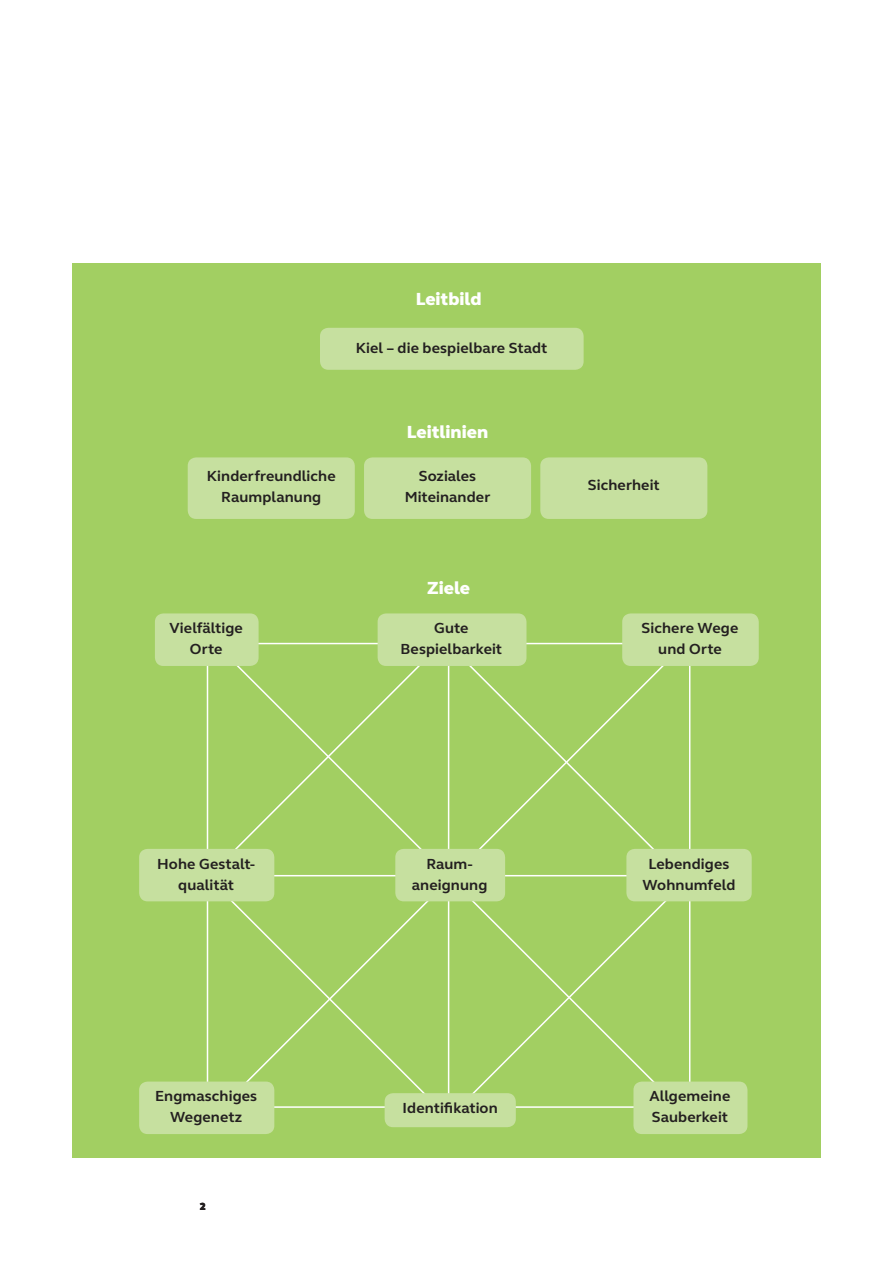
<style>
.page{position:relative;width:893px;height:1263px;background:#fff}
.page>*{position:absolute;margin:0;border:0;box-sizing:border-box;transform-origin:0 0}
.t1{font:800 18px "FS Elliot Pro";color:#fff}
.t2{font:700 15px/21px "FS Elliot Pro";letter-spacing:.005em;color:#231f20;text-align:center}
.t3{font:800 13.5px "FS Elliot Pro";color:#231f20}
</style>
<div class="page">
<div style="left:72px;top:263px;width:749px;height:895px;background:#a2cf62"></div>
<div style="left:188px;top:457px;width:167px;height:62px;background:#c6e09f;border-radius:9px"></div>
<div style="left:364px;top:457px;width:167px;height:62px;background:#c6e09f;border-radius:9px"></div>
<div style="left:320px;top:328px;width:264px;height:42px;background:#c6e09f;border-radius:9px"></div>
<div style="left:540px;top:457px;width:167px;height:62px;background:#c6e09f;border-radius:9px"></div>
<svg style="left:205px;top:901px;width:180px;height:215px"></svg>
<svg style="left:228px;top:639px;width:462px;height:461px"></svg>
<svg style="left:206px;top:638px;width:241px;height:242px"></svg>
<svg style="left:450px;top:874px;width:242px;height:234px"></svg>
<div style="left:155px;top:613px;width:104px;height:53px;background:#c6e09f;border-radius:9px"></div>
<div style="left:139px;top:849px;width:135px;height:52px;background:#c6e09f;border-radius:9px"></div>
<div style="left:626px;top:849px;width:126px;height:52px;background:#c6e09f;border-radius:9px"></div>
<div style="left:395px;top:849px;width:110px;height:52px;background:#c6e09f;border-radius:9px"></div>
<div style="left:385px;top:1093px;width:131px;height:34px;background:#c6e09f;border-radius:9px"></div>
<div style="left:622px;top:613px;width:137px;height:53px;background:#c6e09f;border-radius:9px"></div>
<div style="left:139px;top:1081px;width:135px;height:53px;background:#c6e09f;border-radius:9px"></div>
<div style="left:633px;top:1081px;width:114px;height:53px;background:#c6e09f;border-radius:9px"></div>
<div style="left:378px;top:613px;width:148px;height:53px;background:#c6e09f;border-radius:9px"></div>
<p class="t1" style="left:416px;top:287px;width:67px">Leitbild</p>
<p class="t2" style="left:356px;top:337px;width:193px">Kiel – die bespielbare Stadt</p>
<p class="t1" style="left:407px;top:420px;width:83px">Leitlinien</p>
<p class="t2" style="left:207px;top:466px;width:130px">Kinderfreundliche<br>Raumplanung</p>
<p class="t2" style="left:405px;top:466px;width:87px">Soziales<br>Miteinander</p>
<p class="t2" style="left:588px;top:474px;width:73px">Sicherheit</p>
<p class="t2" style="left:170px;top:617px;width:75px">Vielfältige<br>Orte</p>
<p class="t1" style="left:427px;top:575px;width:44px">Ziele</p>
<p class="t2" style="left:401px;top:617px;width:103px">Gute<br>Bespielbarkeit</p>
<p class="t2" style="left:642px;top:617px;width:98px">Sichere Wege und Orte</p>
<p class="t2" style="left:157px;top:853px;width:99px">Hohe Gestalt&shy;qualität</p>
<p class="t2" style="left:642px;top:853px;width:94px">Lebendiges<br>Wohnumfeld</p>
<p class="t2" style="left:412px;top:853px;width:77px">Raum&shy;aneignung</p>
<p class="t2" style="left:155px;top:1085px;width:104px">Engmaschiges<br>Wegenetz</p>
<p class="t2" style="left:650px;top:1085px;width:82px;text-align:left">Allgemeine<br>Sauberkeit</p>
<p class="t2" style="left:403px;top:1097px;width:97px">Identifikation</p>
<p class="t3" style="left:200px;top:1197px;width:8px">2</p>
</div>
